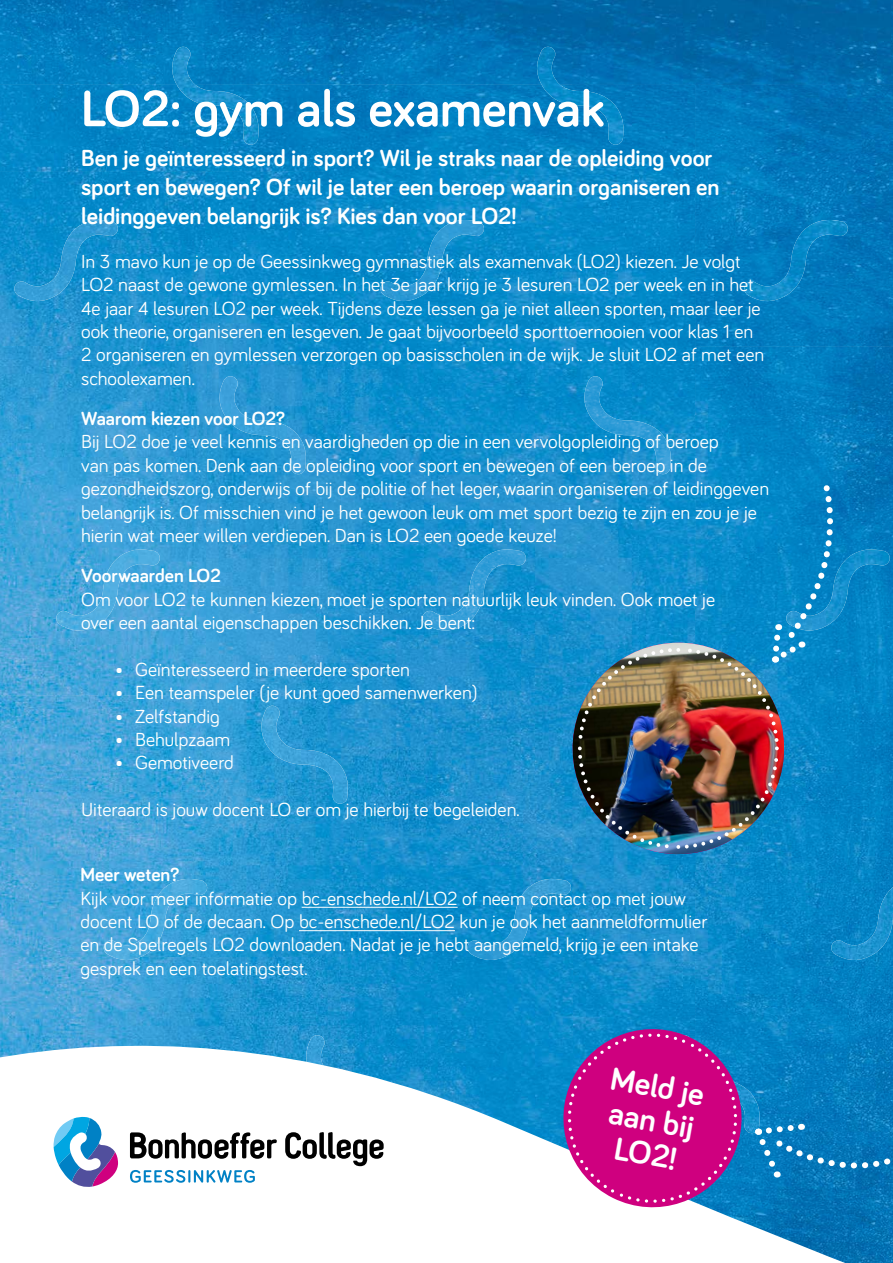
<style>
.page{position:relative;width:893px;height:1263px;background:#fff}
.page>*{position:absolute;margin:0;border:0;box-sizing:border-box;transform-origin:0 0}
.t1{font:700 52.5px "Bariol";color:#fff}
.t2{font:700 32.85px/34px "Bariol";color:#fff;text-align:center}
.t3{font:700 24px/28.8px "Bariol";color:#fff}
.t4{font:19.5px/23.4px "Bariol";color:#fff}
.t5{font:700 19.5px "Bariol";color:#fff}
</style>
<div class="page">
<img style="left:0;top:0;width:893px;height:84px">
<img style="left:0;top:84px;width:328px;height:87px">
<img style="left:328px;top:84px;width:367px;height:698px">
<img style="left:695px;top:84px;width:198px;height:1179px">
<img style="left:0;top:171px;width:205px;height:786px">
<img style="left:205px;top:171px;width:123px;height:611px">
<img style="left:205px;top:782px;width:367px;height:175px">
<img style="left:572px;top:858px;width:124px;height:158px">
<img style="left:0;top:957px;width:573px;height:77px">
<img style="left:218px;top:376px;width:89px;height:98px">
<img style="left:583px;top:376px;width:88px;height:98px">
<img style="left:170px;top:47px;width:89px;height:98px">
<img style="left:535px;top:47px;width:89px;height:98px">
<img style="left:13px;top:220px;width:105px;height:81px">
<img style="left:379px;top:220px;width:106px;height:81px">
<img style="left:743px;top:220px;width:105px;height:81px">
<img style="left:55px;top:549px;width:105px;height:81px">
<img style="left:421px;top:549px;width:105px;height:81px">
<img style="left:837px;top:549px;width:53px;height:81px">
<img style="left:260px;top:706px;width:88px;height:98px">
<img style="left:830px;top:880px;width:63px;height:80px">
<img style="left:103px;top:879px;width:105px;height:81px">
<img style="left:466px;top:879px;width:106px;height:81px">
<svg style="left:0;top:1034px;width:878px;height:229px"></svg>
<svg style="left:53px;top:1117px;width:65px;height:71px"></svg>
<svg style="left:130px;top:1132px;width:147px;height:27px"></svg>
<svg style="left:285px;top:1132px;width:99px;height:34px"></svg>
<svg style="left:130px;top:1170px;width:125px;height:13px"></svg>
<hr style="left:302px;top:907px;width:156px;height:1px;background:#fff">
<hr style="left:299px;top:930px;width:156px;height:1px;background:#fff">
<svg style="left:551px;top:1016px;width:342px;height:204px;background:#605cae"></svg>
<img style="left:568px;top:643px;width:220px;height:215px">
<img style="left:575px;top:481px;width:262px;height:371px">
<h1 class="t1" style="left:81px;top:73px;width:525px">LO2: gym als examenvak</h1>
<p class="t3" style="left:81px;top:143px;width:640px">Ben je geïnteresseerd in sport? Wil je straks naar de opleiding voor sport en bewegen? Of wil je later een beroep waarin organiseren en leidinggeven belangrijk is? Kies dan voor LO2!</p>
<p class="t4" style="left:81px;top:249px;width:684px">In 3 mavo kun je op de Geessinkweg gymnastiek als examenvak (LO2) kiezen. Je volgt LO2 naast de gewone gymlessen. In het 3e jaar krijg je 3 lesuren LO2 per week en in het 4e jaar 4 lesuren LO2 per week. Tijdens deze lessen ga je niet alleen sporten, maar leer je ook theorie, organiseren en lesgeven. Je gaat bijvoorbeeld sporttoernooien voor klas 1 en 2 organiseren en gymlessen verzorgen op basisscholen in de wijk. Je sluit LO2 af met een schoolexamen.</p>
<p class="t5" style="left:81px;top:405px;width:205px">Waarom kiezen voor LO2?</p>
<p class="t4" style="left:81px;top:429px;width:689px">Bij LO2 doe je veel kennis en vaardigheden op die in een vervolgopleiding of beroep<br>van pas komen. Denk aan de opleiding voor sport en bewegen of een beroep in de gezondheidszorg, onderwijs of bij de politie of het leger, waarin organiseren of leidinggeven belangrijk is. Of misschien vind je het gewoon leuk om met sport bezig te zijn en zou je je hierin wat meer willen verdiepen. Dan is LO2 een goede keuze!</p>
<p class="t5" style="left:81px;top:562px;width:141px">Voorwaarden LO2</p>
<p class="t4" style="left:81px;top:586px;width:635px">Om voor LO2 te kunnen kiezen, moet je sporten natuurlijk leuk vinden. Ook moet je over een aantal eigenschappen beschikken. Je bent:</p>
<p class="t4" style="left:115px;top:656px;width:296px">• Geïnteresseerd in meerdere sporten</p>
<p class="t4" style="left:115px;top:680px;width:364px">• Een teamspeler (je kunt goed samenwerken)</p>
<p class="t4" style="left:115px;top:703px;width:106px">• Zelfstandig</p>
<p class="t4" style="left:115px;top:727px;width:117px">• Behulpzaam</p>
<p class="t4" style="left:115px;top:750px;width:120px">• Gemotiveerd</p>
<p class="t4" style="left:81px;top:797px;width:440px">Uiteraard is jouw docent LO er om je hierbij te begeleiden.</p>
<p class="t5" style="left:80px;top:861px;width:100px">Meer weten?</p>
<p class="t4" style="left:80px;top:885px;width:628px">Kijk voor meer informatie op bc-enschede.nl/LO2 of neem contact op met jouw docent LO of de decaan. Op bc-enschede.nl/LO2 kun je ook het aanmeldformulier en de Spelregels LO2 downloaden. Nadat je je hebt aangemeld, krijg je een intake gesprek en een toelatingstest.</p>
<h2 class="t2" style="left:614px;top:1060px;width:96px;rotate:10deg">Meld je aan bij<br>LO2!</h2>
</div>
